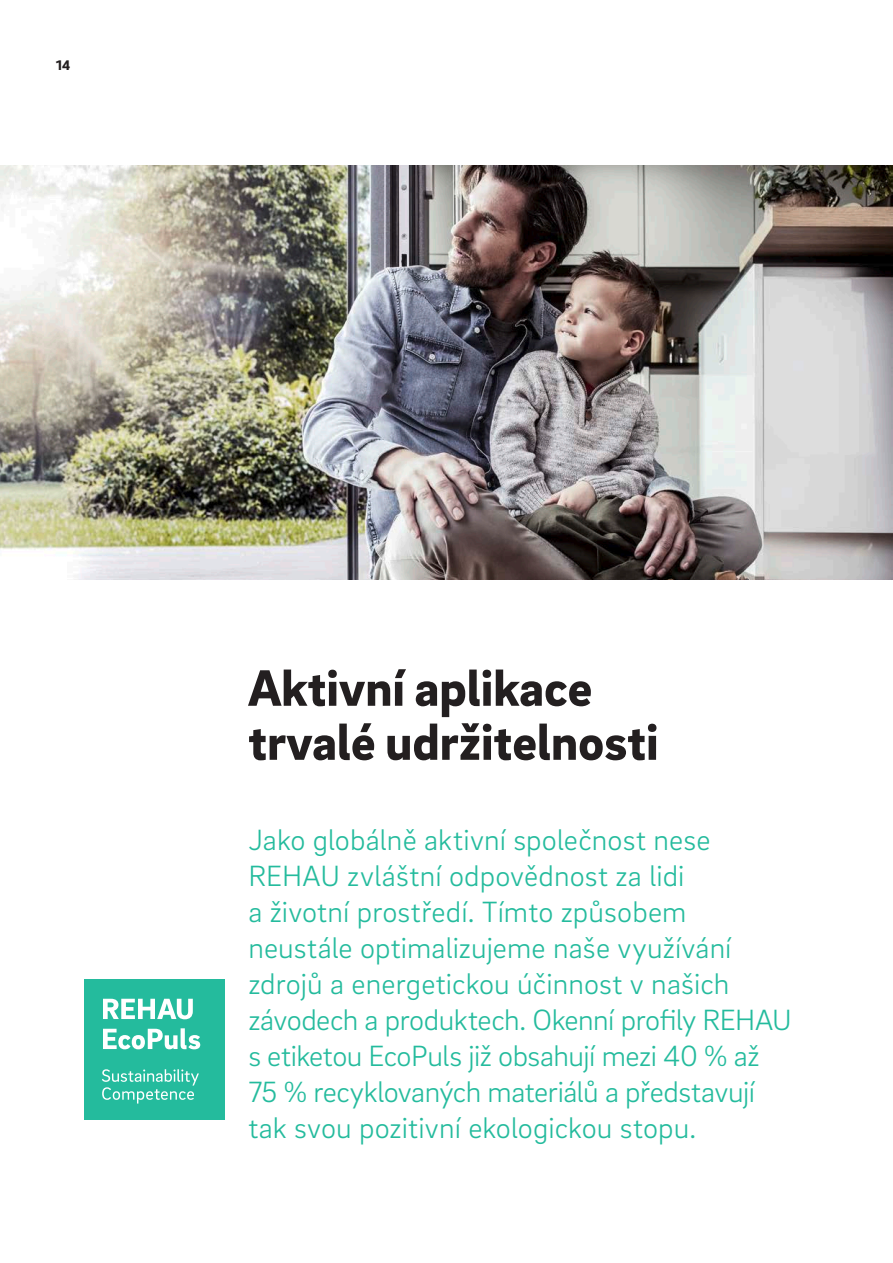
<style>
.page{position:relative;width:893px;height:1263px;background:#fff}
.page>*{position:absolute;margin:0;border:0;box-sizing:border-box;transform-origin:0 0}
._01__Headline_-_35pt{font:900 52.5px/54px "Brix Sans";color:#231f20}
._11__Highlighter_-_2{font:300 30px/36px "Brix Sans";color:#24bb9d}
.MP__Page_numbers_-_9{font:900 14.25px "Brix Sans";color:#231f20}
</style>
<div class="page">
<img style="left:0;top:166px;width:893px;height:414px">
<div style="left:84px;top:979px;width:141px;height:141px;background:#24bb9d"></div>
<svg style="left:102px;top:1069px;width:97px;height:34px"></svg>
<svg style="left:103px;top:999px;width:90px;height:20px"></svg>
<svg style="left:103px;top:1028px;width:97px;height:21px"></svg>
<p class="MP__Page_numbers_-_9" style="left:56px;top:56px;width:16px">14</p>
<p class="_01__Headline_-_35pt" style="left:248px;top:658px;width:412px">Aktivní aplikace trvalé udržitelnosti</p>
<p class="_11__Highlighter_-_2" style="left:248px;top:820px;width:545px">Jako globálně aktivní společnost nese REHAU zvláštní odpovědnost za lidi<br>a životní prostředí. Tímto způsobem neustále optimalizujeme naše využívání zdrojů a energetickou účinnost v našich závodech a produktech. Okenní profily REHAU s etiketou EcoPuls již obsahují mezi 40 % až 75 % recyklovaných materiálů a představují tak svou pozitivní ekologickou stopu.</p>
</div>
